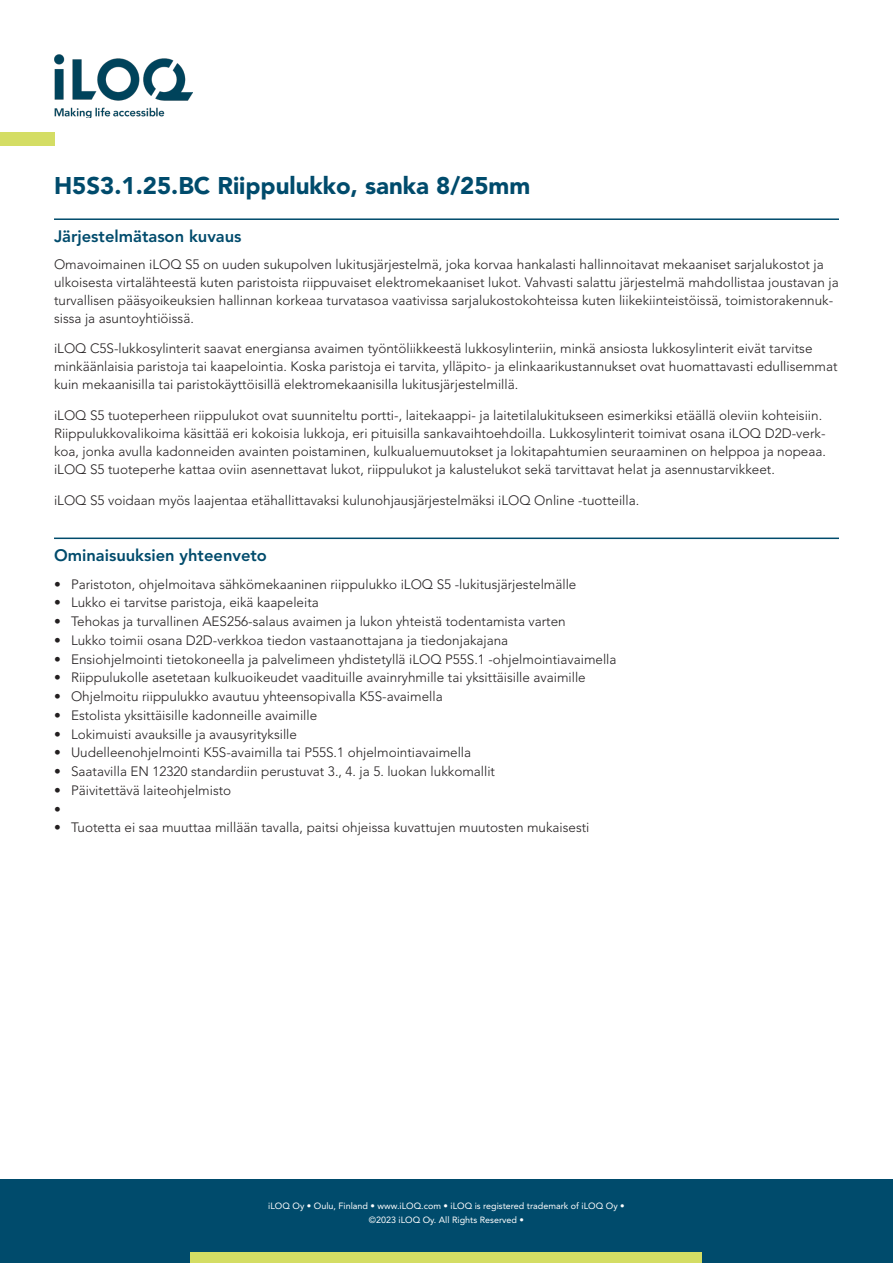
<style>
.page{position:relative;width:893px;height:1263px;background:#fff}
.page>*{position:absolute;margin:0;border:0;box-sizing:border-box;transform-origin:0 0}
.Tuotenimi{font:900 24px "Avenir LT Std";color:#004b6c}
.Otsikko{font:800 16.5px "Avenir LT Std";color:#004b6c}
.fi_FI{font:300 13.5px/18px "Avenir LT Std";color:#231f20}
.t1{font:9px/13.5px "Avenir LT Std";color:#fff;text-align:center}
</style>
<div class="page">
<div style="left:0;top:1179px;width:893px;height:84px;background:#004b6c"></div>
<div style="left:191px;top:1252px;width:511px;height:11px;background:#d4dd64"></div>
<img style="left:54px;top:54px;width:139px;height:64px">
<div style="left:0;top:133px;width:54px;height:13px;background:#d4dd64"></div>
<hr style="left:54px;top:218px;width:785px;height:2px;background:#004b6c">
<hr style="left:54px;top:537px;width:785px;height:2px;background:#004b6c">
<p class="Tuotenimi" style="left:54px;top:171px;width:478px">H5S3.1.25.BC Riippulukko, sanka 8/25mm</p>
<p class="Otsikko" style="left:54px;top:227px;width:189px">Järjestelmätason kuvaus</p>
<p class="fi_FI" style="left:54px;top:255px;width:786px">Omavoimainen iLOQ S5 on uuden sukupolven lukitusjärjestelmä, joka korvaa hankalasti hallinnoitavat mekaaniset sarjalukostot ja ulkoisesta virtalähteestä kuten paristoista riippuvaiset elektromekaaniset lukot. Vahvasti salattu järjestelmä mahdollistaa joustavan ja turvallisen pääsyoikeuksien hallinnan korkeaa turvatasoa vaativissa sarjalukostokohteissa kuten liikekiinteistöissä, toimistorakennuk&shy;sissa ja asuntoyhtiöissä.</p>
<p class="fi_FI" style="left:54px;top:340px;width:785px">iLOQ C5S-lukkosylinterit saavat energiansa avaimen työntöliikkeestä lukkosylinteriin, minkä ansiosta lukkosylinterit eivät tarvitse minkäänlaisia paristoja tai kaapelointia. Koska paristoja ei tarvita, ylläpito- ja elinkaarikustannukset ovat huomattavasti edullisemmat kuin mekaanisilla tai paristokäyttöisillä elektromekaanisilla lukitusjärjestelmillä.</p>
<p class="fi_FI" style="left:54px;top:407px;width:773px">iLOQ S5 tuoteperheen riippulukot ovat suunniteltu portti-, laitekaappi- ja laitetilalukitukseen esimerkiksi etäällä oleviin kohteisiin.<br>Riippulukkovalikoima käsittää eri kokoisia lukkoja, eri pituisilla sankavaihtoehdoilla. Lukkosylinterit toimivat osana iLOQ D2D-verk&shy;koa, jonka avulla kadonneiden avainten poistaminen, kulkualuemuutokset ja lokitapahtumien seuraaminen on helppoa ja nopeaa. iLOQ S5 tuoteperhe kattaa oviin asennettavat lukot, riippulukot ja kalustelukot sekä tarvittavat helat ja asennustarvikkeet.</p>
<p class="fi_FI" style="left:54px;top:491px;width:587px">iLOQ S5 voidaan myös laajentaa etähallittavaksi kulunohjausjärjestelmäksi iLOQ Online -tuotteilla.</p>
<p class="Otsikko" style="left:54px;top:546px;width:214px">Ominaisuuksien yhteenveto</p>
<p class="fi_FI" style="left:54px;top:575px;width:524px">• Paristoton, ohjelmoitava sähkömekaaninen riippulukko iLOQ S5 -lukitusjärjestelmälle</p>
<p class="fi_FI" style="left:54px;top:594px;width:266px">• Lukko ei tarvitse paristoja, eikä kaapeleita</p>
<p class="fi_FI" style="left:54px;top:612px;width:513px">• Tehokas ja turvallinen AES256-salaus avaimen ja lukon yhteistä todentamista varten</p>
<p class="fi_FI" style="left:54px;top:631px;width:456px">• Lukko toimii osana D2D-verkkoa tiedon vastaanottajana ja tiedonjakajana</p>
<p class="fi_FI" style="left:54px;top:650px;width:564px">• Ensiohjelmointi tietokoneella ja palvelimeen yhdistetyllä iLOQ P55S.1 -ohjelmointiavaimella</p>
<p class="fi_FI" style="left:54px;top:669px;width:533px">• Riippulukolle asetetaan kulkuoikeudet vaadituille avainryhmille tai yksittäisille avaimille</p>
<p class="fi_FI" style="left:54px;top:687px;width:390px">• Ohjelmoitu riippulukko avautuu yhteensopivalla K5S-avaimella</p>
<p class="fi_FI" style="left:54px;top:706px;width:265px">• Estolista yksittäisille kadonneille avaimille</p>
<p class="fi_FI" style="left:54px;top:725px;width:244px">• Lokimuisti avauksille ja avausyrityksille</p>
<p class="fi_FI" style="left:54px;top:744px;width:419px">• Uudelleenohjelmointi K5S-avaimilla tai P55S.1 ohjelmointiavaimella</p>
<p class="fi_FI" style="left:54px;top:762px;width:443px">• Saatavilla EN 12320 standardiin perustuvat 3., 4. ja 5. luokan lukkomallit</p>
<p class="fi_FI" style="left:54px;top:781px;width:179px">• Päivitettävä laiteohjelmisto</p>
<p class="fi_FI" style="left:54px;top:800px;width:8px">•</p>
<p class="fi_FI" style="left:54px;top:819px;width:537px">• Tuotetta ei saa muuttaa millään tavalla, paitsi ohjeissa kuvattujen muutosten mukaisesti</p>
<p class="t1" style="left:268px;top:1199px;width:358px">iLOQ Oy • Oulu, Finland • www.iLOQ.com • iLOQ is registered trademark of iLOQ Oy • ©2023 iLOQ Oy. All Rights Reserved •</p>
</div>
